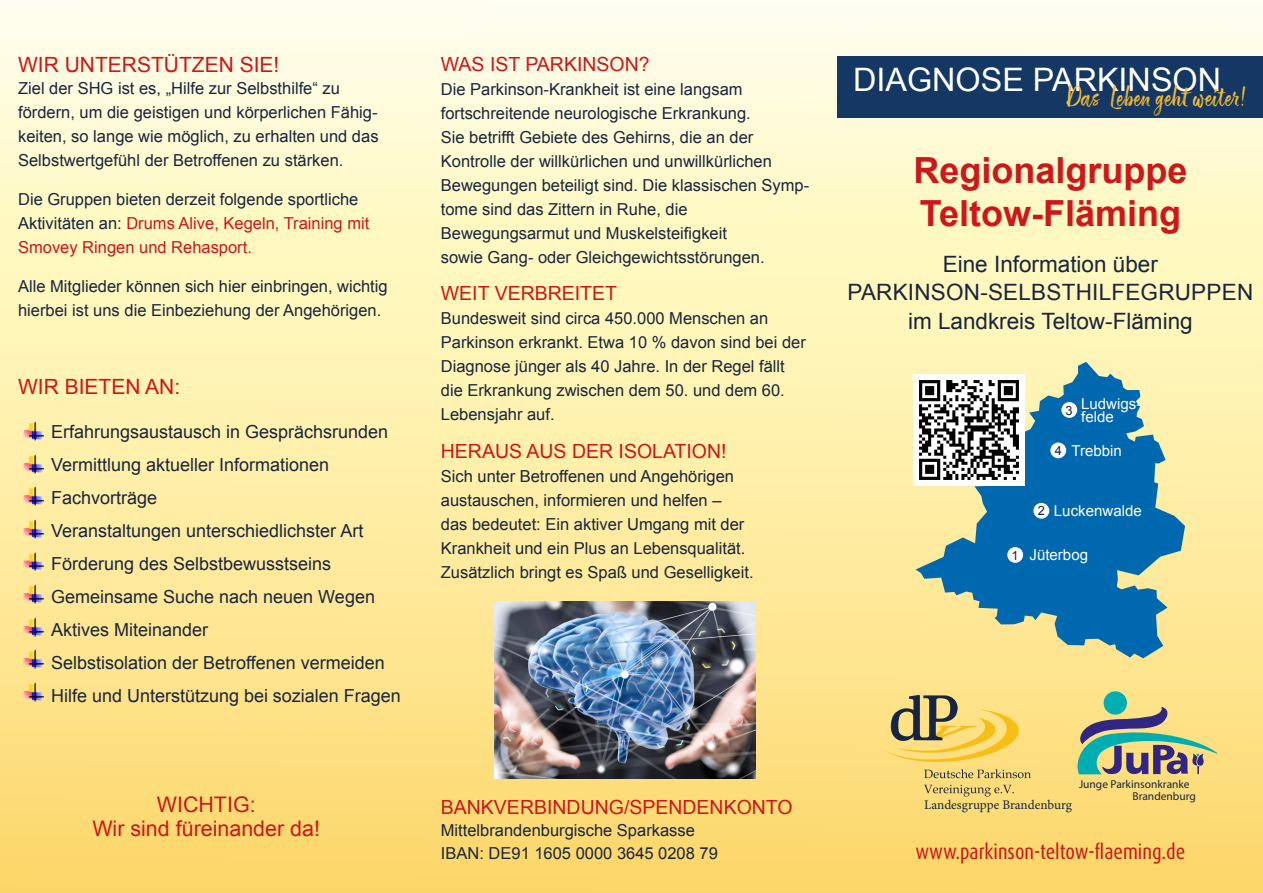
<style>
.page{position:relative;width:1263px;height:893px;background:#fff}
.page>*{position:absolute;margin:0;border:0;box-sizing:border-box;transform-origin:0 0}
.t1{font:700 36px/43.2px "Arial";color:#cd1719}
.t2{font:32.4px "Arial";color:#fff}
.t3{font:25.2px "ATS Script";color:#f4bd34}
.t4{font:22.5px/28.5px "Arial";color:#18263e;text-align:center}
.t5{font:21.45px/24.8px "Arial";color:#cd1719;text-align:center}
.t6{font:21px "Dax Condensed";color:#cd1719}
.t7{font:21px "Arial";color:#cd1719}
.t8{font:19.5px "Arial";color:#cd1719}
.t9{font:18px/33px "Arial";color:#18263e}
.t10{font:16.5px/24px "Arial";color:#18263e}
.t11{font:15px/13.5px "Arial";color:#fff}
.t12{font:13.2px "Minion Pro";color:#18263e}
.t13{font:12.75px "Arial";color:#18263e}
.t14{font:11.4px "Myriad Pro";color:#18263e}
.s1{color:#cd1719}
</style>
<div class="page">
<div style="left:0;top:0;width:1263px;height:893px;background:linear-gradient(to bottom,#ffffea,#feda6c)"></div>
<div style="left:838px;top:57px;width:425px;height:61px;background:#143763"></div>
<svg style="left:916px;top:362px;width:269px;height:296px;background:#659ca9"></svg>
<div style="left:1007px;top:547px;width:16px;height:16px;background:#fff;border-radius:50%"></div>
<div style="left:1033px;top:503px;width:16px;height:16px;background:#fff;border-radius:50%"></div>
<div style="left:1061px;top:402px;width:16px;height:16px;background:#fff;border-radius:50%"></div>
<div style="left:1050px;top:442px;width:16px;height:16px;background:#fff;border-radius:50%"></div>
<div style="left:1103px;top:691px;width:24px;height:24px;background:#00adb1;border-radius:50%"></div>
<svg style="left:1073px;top:707px;width:148px;height:67px;background:#a4ad8a"></svg>
<svg style="left:924px;top:769px;width:107px;height:28px;background:#ddc372"></svg>
<svg style="left:885px;top:695px;width:134px;height:68px;background:#dcc16a"></svg>
<img style="left:494px;top:601px;width:262px;height:178px">
<img style="left:23px;top:418px;width:23px;height:24px">
<img style="left:23px;top:450px;width:23px;height:25px">
<img style="left:23px;top:483px;width:23px;height:25px">
<img style="left:23px;top:515px;width:23px;height:25px">
<img style="left:23px;top:548px;width:23px;height:25px">
<img style="left:23px;top:613px;width:23px;height:25px">
<img style="left:23px;top:678px;width:23px;height:25px">
<img style="left:23px;top:581px;width:23px;height:24px">
<img style="left:23px;top:646px;width:23px;height:25px">
<img style="left:914px;top:374px;width:110px;height:111px">
<p class="t7" style="left:18px;top:51px;width:263px">WIR UNTERSTÜTZEN SIE!</p>
<p class="t10" style="left:18px;top:76px;width:362px">Ziel der SHG ist es, „Hilfe zur Selbsthilfe“ zu fördern, um die geistigen und körperlichen Fähig&shy;keiten, so lange wie möglich, zu erhalten und das Selbstwertgefühl der Betroffenen zu stärken.</p>
<p class="t10" style="left:18px;top:187px;width:353px">Die Gruppen bieten derzeit folgende sportliche<br>Aktivitäten an: <span class="s1">Drums Alive, Kegeln, Training mit<br>Smovey Ringen und Rehasport.</span></p>
<p class="t10" style="left:18px;top:274px;width:371px">Alle Mitglieder können sich hier einbringen, wichtig hierbei ist uns die Einbeziehung der Angehörigen.</p>
<p class="t7" style="left:18px;top:373px;width:164px">WIR BIETEN AN:</p>
<p class="t9" style="left:51px;top:415px;width:351px">Erfahrungsaustausch in Gesprächsrunden Vermittlung aktueller Informationen Fachvorträge<br>Veranstaltungen unterschiedlichster Art Förderung des Selbstbewusstseins Gemeinsame Suche nach neuen Wegen Aktives Miteinander<br>Selbstisolation der Betroffenen vermeiden Hilfe und Unterstützung bei sozialen Fragen</p>
<h3 class="t5" style="left:92px;top:792px;width:229px">WICHTIG:<br>Wir sind füreinander da!</h3>
<p class="t8" style="left:441px;top:51px;width:210px">WAS IST PARKINSON?</p>
<p class="t10" style="left:441px;top:77px;width:370px">Die Parkinson-Krankheit ist eine langsam fortschreitende neurologische Erkrankung.<br>Sie betrifft Gebiete des Gehirns, die an der Kontrolle der willkürlichen und unwillkürlichen Bewegungen beteiligt sind. Die klassischen Symp&shy;tome sind das Zittern in Ruhe, die -Bewegungsarmut und Muskelsteifigkeit<br>sowie Gang- oder Gleichgewichtsstörungen.</p>
<p class="t8" style="left:441px;top:281px;width:178px">WEIT VERBREITET</p>
<p class="t10" style="left:441px;top:307px;width:366px">Bundesweit sind circa 450.000 Menschen an Parkinson erkrankt. Etwa 10 % davon sind bei der Diagnose jünger als 40 Jahre. In der Regel fällt die Erkrankung zwischen dem 50. und dem 60.<br>Lebensjahr auf.</p>
<p class="t8" style="left:441px;top:438px;width:287px">HERAUS AUS DER ISOLATION!</p>
<p class="t10" style="left:441px;top:464px;width:314px">Sich unter Betroffenen und Angehörigen austauschen, informieren und helfen –<br>das bedeutet: Ein aktiver Umgang mit der Krankheit und ein Plus an Lebensqualität.<br>Zusätzlich bringt es Spaß und Geselligkeit.</p>
<h2 class="t2" style="left:853px;top:59px;width:369px">DIAGNOSE PARKINSON</h2>
<h3 class="t3" style="left:1065px;top:83px;width:182px">Das Leben geht weiter!</h3>
<h1 class="t1" style="left:913px;top:150px;width:276px">Regionalgruppe<br>Teltow-Fläming</h1>
<h3 class="t4" style="left:847px;top:250px;width:407px">Eine Information über<br>PARKINSON-SELBSTHILFEGRUPPEN im Landkreis Teltow-Fläming</h3>
<p class="t11" style="left:1081px;top:397px;width:62px">Ludwigs&shy;felde</p>
<p class="t11" style="left:1071px;top:444px;width:52px">Trebbin</p>
<p class="t13" style="left:1065px;top:402px;width:9px">3</p>
<p class="t13" style="left:1055px;top:442px;width:9px">4</p>
<p class="t13" style="left:1012px;top:547px;width:9px">1</p>
<p class="t11" style="left:1054px;top:504px;width:89px">Luckenwalde</p>
<p class="t11" style="left:1029px;top:548px;width:60px">Jüterbog</p>
<p class="t13" style="left:1038px;top:503px;width:9px">2</p>
<p class="t8" style="left:441px;top:794px;width:353px">BANKVERBINDUNG/SPENDENKONTO</p>
<p class="t10" style="left:441px;top:819px;width:279px;line-height:22.5px">Mittelbrandenburgische Sparkasse<br>IBAN: DE91 1605 0000 3645 0208 79</p>
<p class="t14" style="left:1079px;top:777px;width:112px">Junge Parkinsonkranke</p>
<p class="t14" style="left:1132px;top:789px;width:65px">Brandenburg</p>
<p class="t12" style="left:924px;top:796px;width:149px">Landesgruppe Brandenburg</p>
<p class="t6" style="left:915px;top:840px;width:272px">www.parkinson-teltow-flaeming.de</p>
</div>
